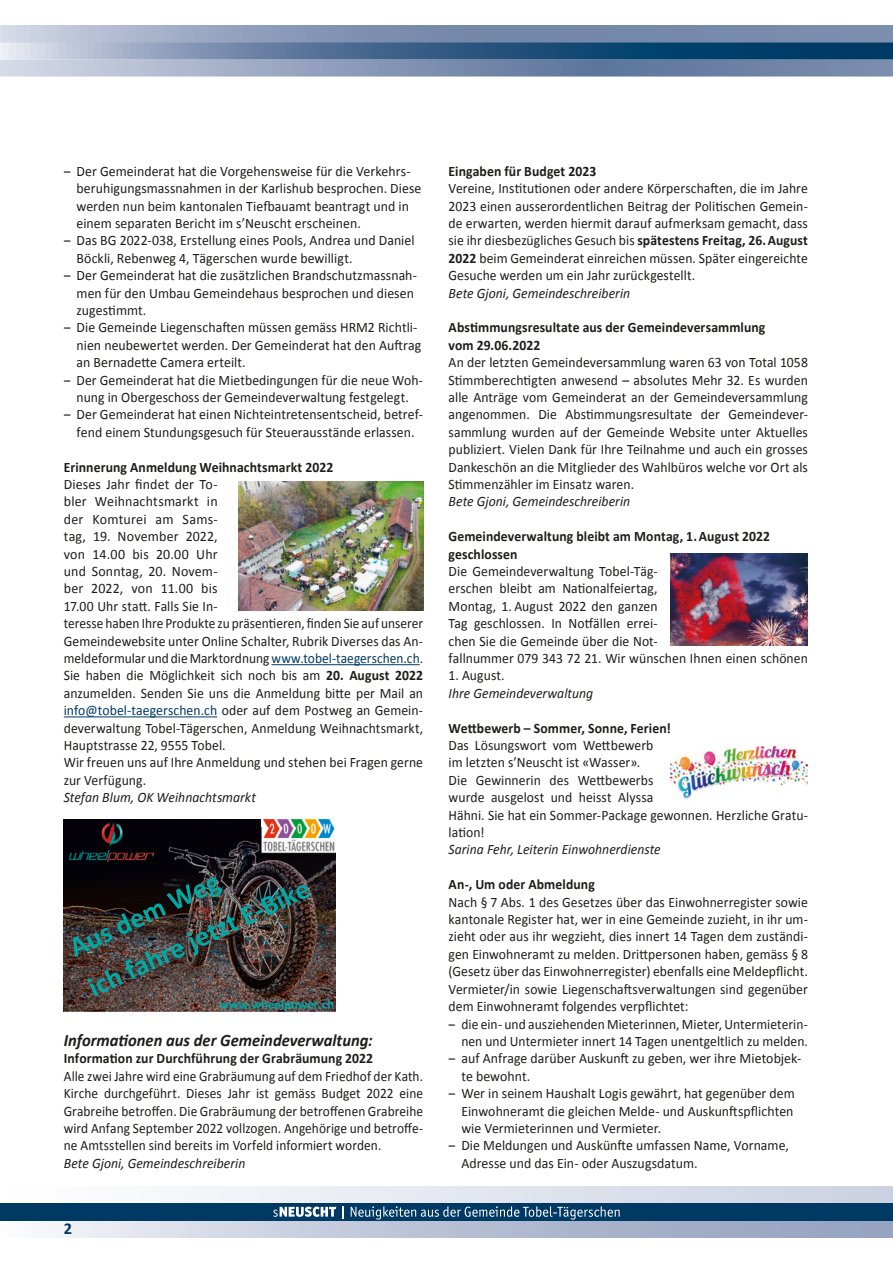
<style>
.page{position:relative;width:893px;height:1263px;background:#fff}
.page>*{position:absolute;margin:0;border:0;box-sizing:border-box;transform-origin:0 0}
.t1{font:italic 700 17.4px "Calibri";color:#1d1d1b;scale:.95 1}
.t2{font:700 16.5px "Calibri";color:#003964}
.t3{font:14.4px/17.4px "Calibri";letter-spacing:.005em;color:#1d1d1b;text-align:justify;scale:.95 1}
.t4{font:14.4px "Calibri";letter-spacing:.005em;color:#1d1d1b;scale:.96 1}
.t5{font:14.4px/17.4px "Calibri";letter-spacing:.005em;color:#1d1d1b}
.t6{font:700 14.4px/17.4px "Calibri";letter-spacing:.005em;color:#1d1d1b;scale:.95 1}
.t7{font:14.4px/17.4px "Calibri";letter-spacing:.005em;color:#1d1d1b;text-align:justify;scale:.93 1}
.t8{font:italic 14.4px "Calibri";color:#1d1d1b;scale:.95 1}
.t9{font:14.4px "Calibri";letter-spacing:.005em;color:#1d1d1b;scale:.94 1}
.s1{color:#003964}
.s2{font-weight:700}
</style>
<div class="page">
<div style="left:0;top:1220px;width:893px;height:17px;background:linear-gradient(to right,#f0f2f8,#8a99b9)"></div>
<div style="left:0;top:1186px;width:893px;height:17px;background:linear-gradient(to right,#fff,#ccd1e1)"></div>
<svg style="left:0;top:26px;width:893px;height:17px;background:#8798b6"></svg>
<div style="left:0;top:1203px;width:893px;height:17px;background:#003964"></div>
<svg style="left:0;top:44px;width:893px;height:33px;background:#6b86a6"></svg>
<img style="left:0;top:43px;width:893px;height:1px">
<svg style="left:342px;top:1207px;width:1px;height:12px"></svg>
<svg style="left:273px;top:1206px;width:63px;height:11px"></svg>
<svg style="left:351px;top:1206px;width:269px;height:13px"></svg>
<hr style="left:271px;top:664px;width:149px;height:1px;background:#003964">
<hr style="left:64px;top:716px;width:153px;height:1px;background:#003964">
<img style="left:239px;top:481px;width:184px;height:130px">
<img style="left:670px;top:553px;width:138px;height:93px">
<img style="left:670px;top:745px;width:138px;height:55px">
<img style="left:263px;top:820px;width:71px;height:7px">
<img style="left:64px;top:820px;width:125px;height:7px">
<img style="left:64px;top:827px;width:272px;height:184px">
<img style="left:117px;top:877px;width:171px;height:31px">
<p class="t4" style="left:64px;top:162px;width:363px">‒ Der Gemeinderat hat die Vorgehensweise für die Verkehrs-</p>
<p class="t4" style="left:77px;top:179px;width:361px">beruhigungsmassnahmen in der Karlishub besprochen. Diese</p>
<p class="t4" style="left:77px;top:197px;width:348px">werden nun beim kantonalen Tiefbauamt beantragt und in</p>
<p class="t4" style="left:77px;top:214px;width:298px">einem separaten Bericht im s’Neuscht erscheinen.</p>
<p class="t4" style="left:64px;top:231px;width:367px">‒ Das BG 2022-038, Erstellung eines Pools, Andrea und Daniel</p>
<p class="t4" style="left:77px;top:249px;width:289px">Böckli, Rebenweg 4, Tägerschen wurde bewilligt.</p>
<p class="t4" style="left:64px;top:266px;width:369px">‒ Der Gemeinderat hat die zusätzlichen Brandschutzmassnah-</p>
<p class="t4" style="left:77px;top:284px;width:353px">men für den Umbau Gemeindehaus besprochen und diesen</p>
<p class="t4" style="left:77px;top:301px;width:74px">zugestimmt.</p>
<p class="t4" style="left:64px;top:318px;width:370px">‒ Die Gemeinde Liegenschaften müssen gemäss HRM2 Richtli-</p>
<p class="t4" style="left:77px;top:336px;width:361px">nien neubewertet werden. Der Gemeinderat hat den Auftrag</p>
<p class="t4" style="left:77px;top:353px;width:178px">an Bernadette Camera erteilt.</p>
<p class="t3" style="left:64px;top:371px;width:380px">‒ Der Gemeinderat hat die Mietbedingungen für die neue Woh-</p>
<p class="t3" style="left:77px;top:389px;width:351px">nung in Obergeschoss der Gemeindeverwaltung festgelegt.</p>
<p class="t4" style="left:64px;top:406px;width:376px">‒ Der Gemeinderat hat einen Nichteintretensentscheid, betref-</p>
<p class="t4" style="left:77px;top:423px;width:354px">fend einem Stundungsgesuch für Steuerausstände erlassen.</p>
<p class="t6" style="left:64px;top:457px;width:285px">Erinnerung Anmeldung Weihnachtsmarkt 2022</p>
<p class="t5" style="left:64px;top:476px;width:361px">Dieses Jahr findet der To-<br>bler Weihnachtsmarkt in<br>der Komturei am Sams-<br>tag, 19. November 2022,<br>von 14.00 bis 20.00 Uhr<br>und Sonntag, 20. Novem-<br>ber 2022, von 11.00 bis<br>17.00 Uhr statt. Falls Sie In-<br>teresse haben Ihre Produkte zu präsentieren, finden Sie auf unserer Gemeindewebsite unter Online Schalter, Rubrik Diverses das An&shy;meldeformular und die Marktordnung <span class="s1">www.tobel-taegerschen.ch</span>.<br>Sie haben die Möglichkeit sich noch bis am <span class="s2">20. August 2022 </span>anzumelden. Senden Sie uns die Anmeldung bitte per Mail an <span class="s1">info@tobel-taegerschen.ch</span> oder auf dem Postweg an Gemein&shy;deverwaltung Tobel-Tägerschen, Anmeldung Weihnachtsmarkt, Hauptstrasse 22, 9555 Tobel.<br>Wir freuen uns auf Ihre Anmeldung und stehen bei Fragen gerne zur Verfügung.</p>
<p class="t8" style="left:64px;top:788px;width:204px">Stefan Blum, OK Weihnachtsmarkt</p>
<p class="t1" style="left:64px;top:1029px;width:327px">Informationen aus der Gemeindeverwaltung:</p>
<p class="t6" style="left:64px;top:1049px;width:327px">Information zur Durchführung der Grabräumung 2022</p>
<p class="t7" style="left:64px;top:1067px;width:388px">Alle zwei Jahre wird eine Grabräumung auf dem Friedhof der Kath.<br>Kirche durchgeführt. Dieses Jahr ist gemäss Budget 2022 eine Grabreihe betroffen. Die Grabräumung der betroffenen Grabreihe wird Anfang September 2022 vollzogen. Angehörige und betroffe&shy;ne Amtsstellen sind bereits im Vorfeld informiert worden.</p>
<p class="t8" style="left:64px;top:1154px;width:193px">Bete Gjoni, Gemeindeschreiberin</p>
<p class="t2" style="left:64px;top:1218px;width:10px">2</p>
<p class="t6" style="left:449px;top:162px;width:157px">Eingaben für Budget 2023</p>
<p class="t3" style="left:449px;top:180px;width:380px">Vereine, Institutionen oder andere Körperschaften, die im Jahre 2023 einen ausserordentlichen Beitrag der Politischen Gemein&shy;de erwarten, werden hiermit darauf aufmerksam gemacht, dass sie ihr diesbezügliches Gesuch bis <span class="s2">spätestens Freitag, 26. August 2022</span> beim Gemeinderat einreichen müssen. Später eingereichte Gesuche werden um ein Jahr zurückgestellt.</p>
<p class="t8" style="left:449px;top:284px;width:193px">Bete Gjoni, Gemeindeschreiberin</p>
<p class="t6" style="left:449px;top:318px;width:335px">Abstimmungsresultate aus der Gemeindeversammlung vom 29.06.2022</p>
<p class="t3" style="left:449px;top:354px;width:380px">An der letzten Gemeindeversammlung waren 63 von Total 1058<br>Stimmberechtigten anwesend – absolutes Mehr 32. Es wurden alle Anträge vom Gemeinderat an der Gemeindeversammlung angenommen. Die Abstimmungsresultate der Gemeindever&shy;sammlung wurden auf der Gemeinde Website unter Aktuelles publiziert. Vielen Dank für Ihre Teilnahme und auch ein grosses Dankeschön an die Mitglieder des Wahlbüros welche vor Ort als Stimmenzähler im Einsatz waren.</p>
<p class="t8" style="left:449px;top:493px;width:193px">Bete Gjoni, Gemeindeschreiberin</p>
<p class="t6" style="left:449px;top:527px;width:340px">Gemeindeverwaltung bleibt am Montag, 1. August 2022 geschlossen</p>
<p class="t3" style="left:449px;top:562px;width:380px;text-align:left">Die Gemeindeverwaltung Tobel-Täg-<br>erschen bleibt am Nationalfeiertag,<br>Montag, 1. August 2022 den ganzen<br>Tag geschlossen. In Notfällen errei-<br>chen Sie die Gemeinde über die Not-<br>fallnummer 079 343 72 21. Wir wünschen Ihnen einen schönen</p>
<p class="t3" style="left:449px;top:667px;width:61px">1. August.</p>
<p class="t8" style="left:449px;top:684px;width:154px">Ihre Gemeindeverwaltung</p>
<p class="t6" style="left:449px;top:718px;width:235px">Wettbewerb – Sommer, Sonne, Ferien!</p>
<p class="t3" style="left:449px;top:736px;width:380px;text-align:left">Das Lösungswort vom Wettbewerb<br>im letzten s’Neuscht ist «Wasser».<br>Die Gewinnerin des Wettbewerbs<br>wurde ausgelost und heisst Alyssa<br>Hähni. Sie hat ein Sommer-Package gewonnen. Herzliche Gratu&shy;lation!</p>
<p class="t8" style="left:449px;top:841px;width:225px">Sarina Fehr, Leiterin Einwohnerdienste</p>
<p class="t6" style="left:449px;top:875px;width:155px">An-, Um oder Abmeldung</p>
<p class="t3" style="left:449px;top:893px;width:380px">Nach § 7 Abs. 1 des Gesetzes über das Einwohnerregister sowie</p>
<p class="t3" style="left:449px;top:910px;width:380px">kantonale Register hat, wer in eine Gemeinde zuzieht, in ihr um-</p>
<p class="t3" style="left:449px;top:928px;width:380px">zieht oder aus ihr wegzieht, dies innert 14 Tagen dem zuständi-</p>
<p class="t3" style="left:449px;top:945px;width:380px">gen Einwohneramt zu melden. Drittpersonen haben, gemäss § 8</p>
<p class="t3" style="left:449px;top:963px;width:380px">(Gesetz über das Einwohnerregister) ebenfalls eine Meldepflicht.</p>
<p class="t3" style="left:449px;top:980px;width:380px">Vermieter/in sowie Liegenschaftsverwaltungen sind gegenüber</p>
<p class="t3" style="left:449px;top:997px;width:254px">dem Einwohneramt folgendes verpflichtet:</p>
<p class="t9" style="left:449px;top:1015px;width:384px">‒ die ein- und ausziehenden Mieterinnen, Mieter, Untermieterin-</p>
<p class="t9" style="left:461px;top:1032px;width:370px">nen und Untermieter innert 14 Tagen unentgeltlich zu melden.</p>
<p class="t4" style="left:449px;top:1049px;width:369px">‒ auf Anfrage darüber Auskunft zu geben, wer ihre Mietobjek-</p>
<p class="t4" style="left:461px;top:1067px;width:73px">te bewohnt.</p>
<p class="t4" style="left:449px;top:1084px;width:362px">‒ Wer in seinem Haushalt Logis gewährt, hat gegenüber dem</p>
<p class="t4" style="left:461px;top:1102px;width:347px">Einwohneramt die gleichen Melde- und Auskunftspflichten</p>
<p class="t4" style="left:461px;top:1119px;width:210px">wie Vermieterinnen und Vermieter.</p>
<p class="t4" style="left:449px;top:1136px;width:356px">‒ Die Meldungen und Auskünfte umfassen Name, Vorname,</p>
<p class="t4" style="left:461px;top:1154px;width:248px">Adresse und das Ein- oder Auszugsdatum.</p>
</div>
